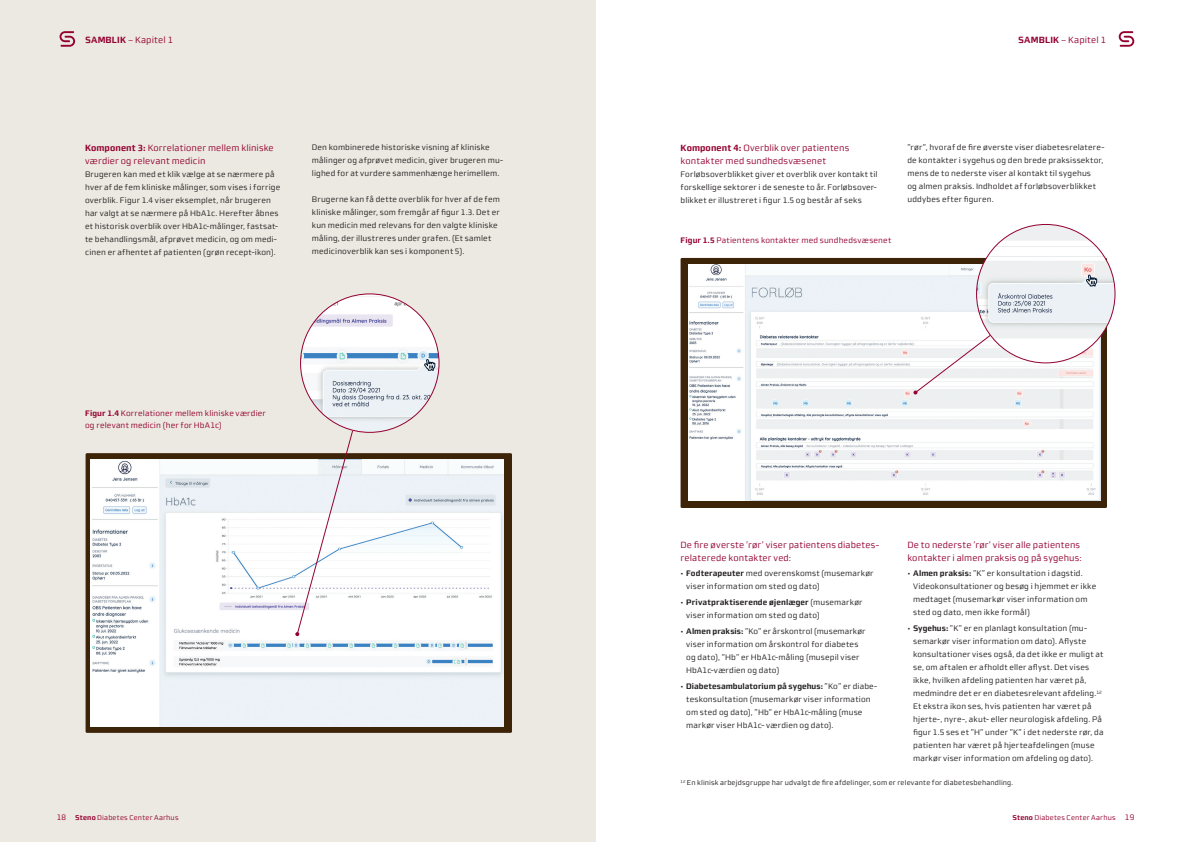
<style>
.page{position:relative;width:1191px;height:842px;background:#fff}
.page>*{position:absolute;margin:0;border:0;box-sizing:border-box;transform-origin:0 0}
.t1{font:9px/13px "midtsans";letter-spacing:.015em;color:#940130}
.t2{font:8px/13px "midtsans";letter-spacing:.02em;color:#231f20}
.t3{font:8px/12px "midtsans";letter-spacing:.015em;color:#940130}
.t4{font:7px "midtsans";letter-spacing:.02em;color:#231f20}
.t5{font:7px "midtsans";letter-spacing:.025em;color:#940130}
.s1{font-weight:700}
.s2{font-size:8px}
</style>
<div class="page">
<div style="left:0;top:0;width:595px;height:842px;background:#ece9e2"></div>
<div style="left:86px;top:453px;width:426px;height:280px;background:#3d2408"></div>
<img style="left:91px;top:460px;width:413px;height:267px">
<img style="left:300px;top:294px;width:139px;height:138px;border-radius:69px">
<svg style="left:295px;top:430px;width:59px;height:206px;background:#eeeced"></svg>
<div style="left:680px;top:258px;width:427px;height:250px;background:#3d2408"></div>
<img style="left:688px;top:264px;width:412px;height:237px">
<img style="left:976px;top:224px;width:139px;height:139px;border-radius:69px">
<svg style="left:913px;top:334px;width:78px;height:60px;background:#f3f1f2"></svg>
<svg style="left:424px;top:359px;width:11px;height:12px"></svg>
<svg style="left:1086px;top:275px;width:11px;height:11px"></svg>
<svg style="left:60px;top:31px;width:15px;height:16px"></svg>
<svg style="left:1118px;top:31px;width:16px;height:16px"></svg>
<p class="t1" style="left:85px;top:33px;width:89px"><span class="s1">SAMBLIK</span> – Kapitel 1</p>
<p class="t1" style="left:1018px;top:33px;width:89px"><span class="s1">SAMBLIK</span> – Kapitel 1</p>
<p class="t1" style="left:85px;top:141px;width:190px"><span class="s1">Komponent 3:</span> Korrelationer mellem kliniske værdier og relevant medicin</p>
<p class="t2" style="left:85px;top:167px;width:197px">Brugeren kan med et klik vælge at se nærmere på hver af de fem kliniske målinger, som vises i forrige overblik. Figur 1.4 viser eksemplet, når brugeren har valgt at se nærmere på HbA1c. Herefter åbnes et historisk overblik over HbA1c-målinger, fastsat&shy;te behandlingsmål, afprøvet medicin, og om medi&shy;cinen er afhentet af patienten (grøn recept-ikon).</p>
<p class="t2" style="left:312px;top:140px;width:193px">Den kombinerede historiske visning af kliniske målinger og afprøvet medicin, giver brugeren mu&shy;lighed for at vurdere sammenhænge herimellem.</p>
<p class="t2" style="left:312px;top:192px;width:189px">Brugerne kan få dette overblik for hver af de fem kliniske målinger, som fremgår af figur 1.3. Det er kun medicin med relevans for den valgte kliniske måling, der illustreres under grafen. (Et samlet medicinoverblik kan ses i komponent 5).</p>
<p class="t3" style="left:85px;top:407px;width:182px"><span class="s1">Figur 1.4</span> Korrelationer mellem kliniske værdier og relevant medicin (her for HbA1c)</p>
<p class="t1" style="left:680px;top:141px;width:170px"><span class="s1">Komponent 4:</span> Overblik over patientens kontakter med sundhedsvæsenet</p>
<p class="t2" style="left:680px;top:167px;width:198px;text-align:justify">Forløbsoverblikket giver et overblik over kontakt til forskellige sektorer i de seneste to år. Forløbsover&shy;blikket er illustreret i figur 1.5 og består af seks</p>
<p class="t3" style="left:680px;top:234px;width:212px"><span class="s1">Figur 1.5</span> Patientens kontakter med sundhedsvæsenet</p>
<p class="t2" style="left:907px;top:140px;width:198px">”rør”, hvoraf de fire øverste viser diabetesrelatere&shy;de kontakter i sygehus og den brede praksissektor, mens de to nederste viser al kontakt til sygehus<br>og almen praksis. Indholdet af forløbsoverblikket uddybes efter figuren.</p>
<p class="t1" style="left:680px;top:538px;width:200px">De fire øverste ’rør’ viser patientens diabetes&shy;relaterede kontakter ved:</p>
<p class="t2" style="left:686px;top:567px;width:189px;text-indent:-6px">• <span class="s1">Fodterapeuter</span> med overenskomst (musemarkør viser information om sted og dato)</p>
<p class="t2" style="left:686px;top:596px;width:178px;text-indent:-6px">• <span class="s1">Privatpraktiserende øjenlæger</span> (musemarkør viser information om sted og dato)</p>
<p class="t2" style="left:686px;top:625px;width:181px;text-indent:-6px">• <span class="s1">Almen praksis:</span> ”Ko” er årskontrol (musemarkør viser information om årskontrol for diabetes og dato), ”Hb” er HbA1c-måling (musepil viser HbA1c-værdien og dato)</p>
<p class="t2" style="left:686px;top:680px;width:192px;text-indent:-6px">• <span class="s1">Diabetesambulatorium på sygehus:</span> ”Ko” er diabe&shy;teskonsultation (musemarkør viser information om sted og dato), ”Hb” er HbA1c-måling (muse markør viser HbA1c- værdien og dato).</p>
<p class="t1" style="left:907px;top:538px;width:176px">De to nederste ’rør’ viser alle patientens kontakter i almen praksis og på sygehus:</p>
<p class="t2" style="left:913px;top:567px;width:185px;text-indent:-6px">• <span class="s1">Almen praksis:</span> ”K” er konsultation i dagstid.<br>Videokonsultationer og besøg i hjemmet er ikke medtaget (musemarkør viser information om sted og dato, men ikke formål)</p>
<p class="t2" style="left:913px;top:622px;width:192px;text-indent:-6px">• <span class="s1">Sygehus:</span> ”K” er en planlagt konsultation (mu&shy;semarkør viser information om dato). Aflyste konsultationer vises også, da det ikke er muligt at se, om aftalen er afholdt eller aflyst. Det vises ikke, hvilken afdeling patienten har været på, medmindre det er en diabetesrelevant afdeling.<sup>12<br></sup>Et ekstra ikon ses, hvis patienten har været på hjerte-, nyre-, akut- eller neurologisk afdeling. På figur 1.5 ses et ”H” under ”K” i det nederste rør, da patienten har været på hjerteafdelingen (muse markør viser information om afdeling og dato).</p>
<p class="t4" style="left:680px;top:779px;width:334px"><sup>12</sup> En klinisk arbejdsgruppe har udvalgt de fire afdelinger, som er relevante for diabetesbehandling.</p>
<p class="t3" style="left:57px;top:811px;width:11px">18</p>
<p class="t5" style="left:75px;top:814px;width:105px"><span class="s1">Steno</span> Diabetes Center Aarhus</p>
<p class="t5" style="left:1012px;top:814px;width:123px"><span class="s1">Steno</span> Diabetes Center Aarhus <span class="s2">19</span></p>
</div>
